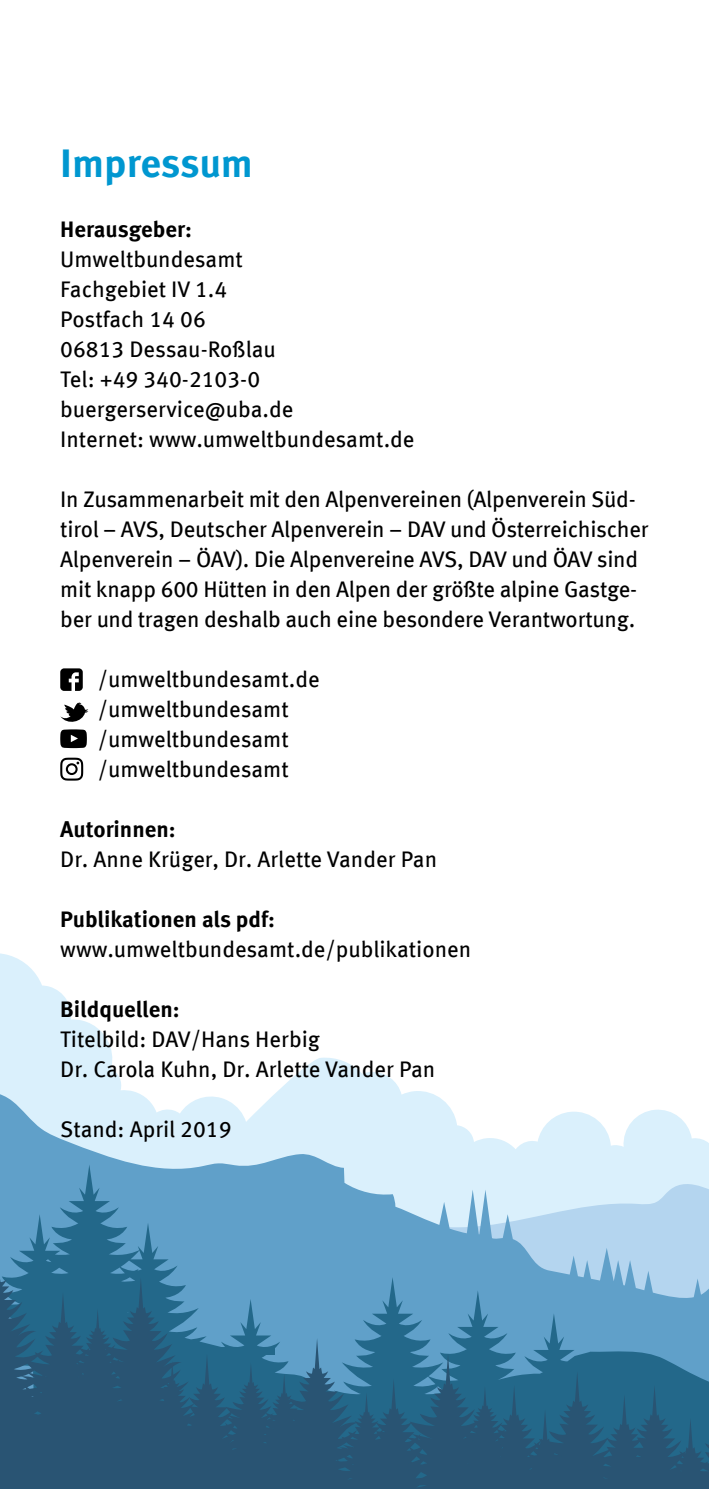
<style>
.page{position:relative;width:709px;height:1489px;background:#fff}
.page>*{position:absolute;margin:0;border:0;box-sizing:border-box;transform-origin:0 0}
.t1{font:700 40px "Meta Offc";letter-spacing:-.005em;color:#0097d0}
.t2{font:22.5px/30px "Meta Offc";letter-spacing:-.01em;color:#000}
.t3{font:700 22.5px "Meta Offc";color:#000}
</style>
<div class="page">
<svg style="left:0;top:953px;width:121px;height:133px;fill:#daf0fc"></svg>
<svg style="left:283px;top:1057px;width:115px;height:29px;fill:#daf0fc"></svg>
<svg style="left:0;top:1086px;width:682px;height:34px;fill:#daf0fc"></svg>
<svg style="left:0;top:1120px;width:709px;height:126px;background:#a2cae3"></svg>
<svg style="left:0;top:1246px;width:709px;height:242px;background:#3d7598"></svg>
<svg style="left:60px;top:668px;width:23px;height:23px"></svg>
<svg style="left:60px;top:702px;width:28px;height:46px"></svg>
<svg style="left:60px;top:757px;width:23px;height:23px"></svg>
<h1 class="t1" style="left:60px;top:139px;width:194px">Impressum</h1>
<p class="t3" style="left:60px;top:215px;width:133px">Herausgeber:</p>
<p class="t2" style="left:60px;top:244px;width:356px">Umweltbundesamt<br>Fachgebiet IV 1.4<br>Postfach 14 06<br>06813 Dessau-Roßlau<br>Tel: +49 340-2103-0 buergerservice@uba.de<br>Internet: www.umweltbundesamt.de</p>
<p class="t2" style="left:60px;top:484px;width:590px">In Zusammenarbeit mit den Alpenvereinen (Alpenverein Süd&shy;tirol – AVS, Deutscher Alpenverein – DAV und Österreichischer Alpenverein – ÖAV). Die Alpenvereine AVS, DAV und ÖAV sind mit knapp 600 Hütten in den Alpen der größte alpine Gastge&shy;ber und tragen deshalb auch eine besondere Verantwortung.</p>
<p class="t2" style="left:98px;top:664px;width:223px">/umweltbundesamt.de /umweltbundesamt /umweltbundesamt /umweltbundesamt</p>
<p class="t3" style="left:60px;top:815px;width:117px">Autorinnen:</p>
<p class="t2" style="left:60px;top:844px;width:378px">Dr. Anne Krüger, Dr. Arlette Vander Pan</p>
<p class="t3" style="left:60px;top:905px;width:216px">Publikationen als pdf:</p>
<p class="t2" style="left:60px;top:934px;width:412px">www.umweltbundesamt.de/publikationen</p>
<p class="t3" style="left:60px;top:995px;width:121px">Bildquellen:</p>
<p class="t2" style="left:60px;top:1024px;width:377px">Titelbild: DAV/Hans Herbig<br>Dr. Carola Kuhn, Dr. Arlette Vander Pan</p>
<p class="t2" style="left:60px;top:1114px;width:173px">Stand: April 2019</p>
</div>
